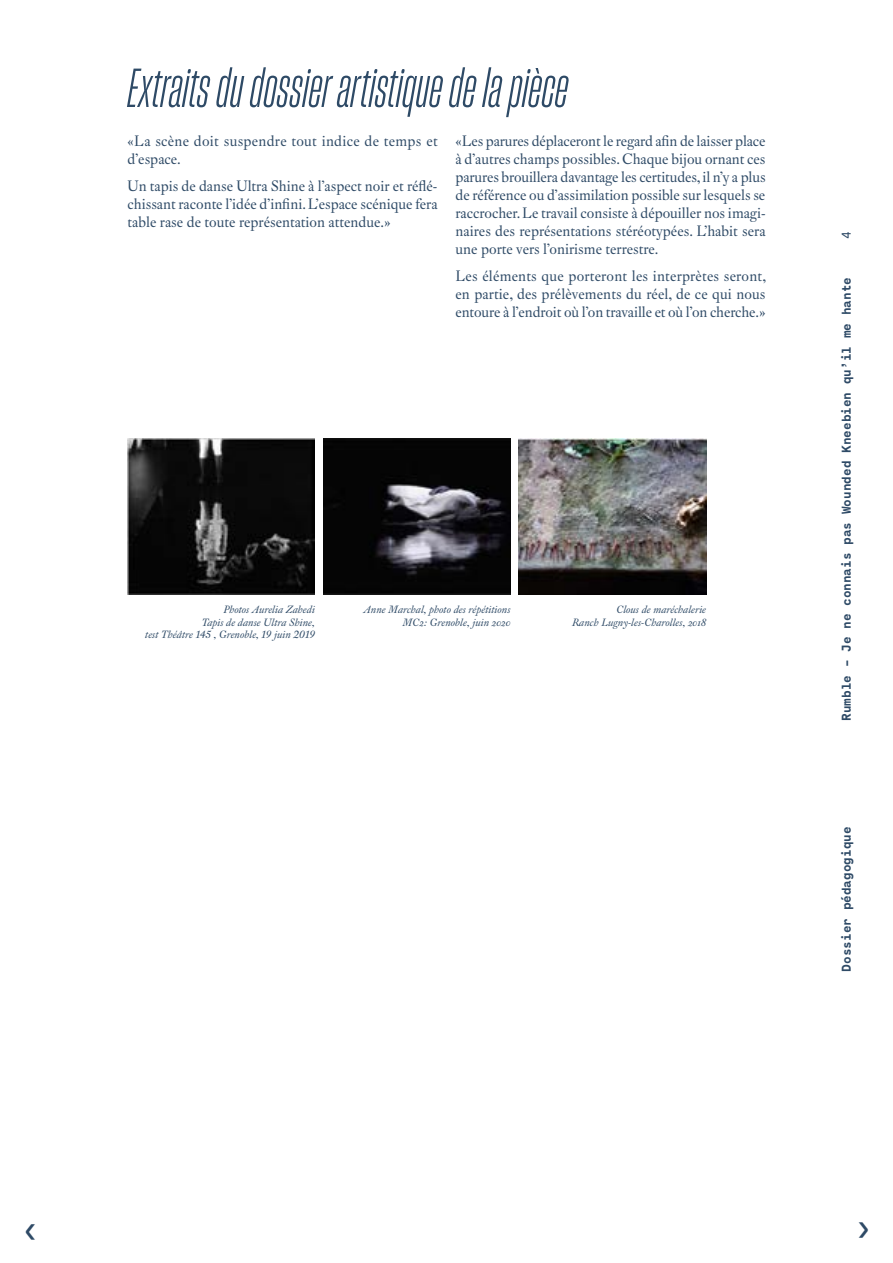
<style>
.page{position:relative;width:893px;height:1263px;background:#fff}
.page>*{position:absolute;margin:0;border:0;box-sizing:border-box;transform-origin:0 0}
.t1{font:54px "Sharp Grotesk Book Italic 10";color:#2e4a66}
.t2{font:36px "La Technique";color:#2e4a66}
.t3{font:15px/18px "Fleischman BT Pro";color:#2e4a66;text-align:justify}
.t4{font:15px/18px "Fleischman BT Pro";letter-spacing:.02em;color:#2e4a66}
.t5{font:700 12.75px "La Technique";color:#2e4a66}
.t6{font:12.75px "La Technique";color:#2e4a66}
.t7{font:italic 10.5px/12.6px "Fleischman BT Pro";color:#2e4a66;text-align:right}
</style>
<div class="page">
<img style="left:128px;top:438px;width:187px;height:157px">
<img style="left:323px;top:438px;width:188px;height:157px">
<img style="left:519px;top:438px;width:187px;height:157px">
<h1 class="t1" style="left:128px;top:55px;width:442px">Extraits du dossier artistique de la pièce</h1>
<p class="t4" style="left:128px;top:132px;width:312px">«La scène doit suspendre tout indice de temps et d’espace.</p>
<p class="t3" style="left:128px;top:177px;width:311px">Un tapis de danse Ultra Shine à l’aspect noir et réflé&shy;chissant raconte l’idée d’infini. L’espace scénique fera table rase de toute représentation attendue.»</p>
<p class="t3" style="left:455px;top:132px;width:312px">«Les parures déplaceront le regard afin de laisser place à d’autres champs possibles. Chaque bijou ornant ces parures brouillera davantage les certitudes, il n’y a plus de référence ou d’assimilation possible sur lesquels se raccrocher. Le travail consiste à dépouiller nos imagi&shy;naires des représentations stéréotypées. L’habit sera une porte vers l’onirisme terrestre.</p>
<p class="t3" style="left:455px;top:267px;width:312px">Les éléments que porteront les interprètes seront, en partie, des prélèvements du réel, de ce qui nous entoure à l’endroit où l’on travaille et où l’on cherche.»</p>
<p class="t7" style="left:145px;top:603px;width:171px">Photos Aurelia Zahedi<br>Tapis de danse Ultra Shine,<br>test Théâtre 145 , Grenoble, 19 juin 2019</p>
<p class="t7" style="left:364px;top:603px;width:148px">Anne Marchal, photo des répétitions<br>MC2: Grenoble, juin 2020</p>
<p class="t7" style="left:572px;top:603px;width:136px">Clous de maréchalerie<br>Ranch Lugny-les-Charolles, 2018</p>
<p class="t6" style="left:839px;top:239px;width:9px;rotate:-90deg">4</p>
<p class="t5" style="left:838px;top:721px;width:445px;rotate:-90deg">Rumble – Je ne connais pas Wounded Kneebien qu’il me hante</p>
<p class="t5" style="left:838px;top:972px;width:147px;rotate:-90deg">Dossier pédagogique</p>
<h2 class="t2" style="left:19px;top:1206px;width:23px">‹</h2>
<h2 class="t2" style="left:875px;top:1256px;width:23px;rotate:-180deg">‹</h2>
</div>
